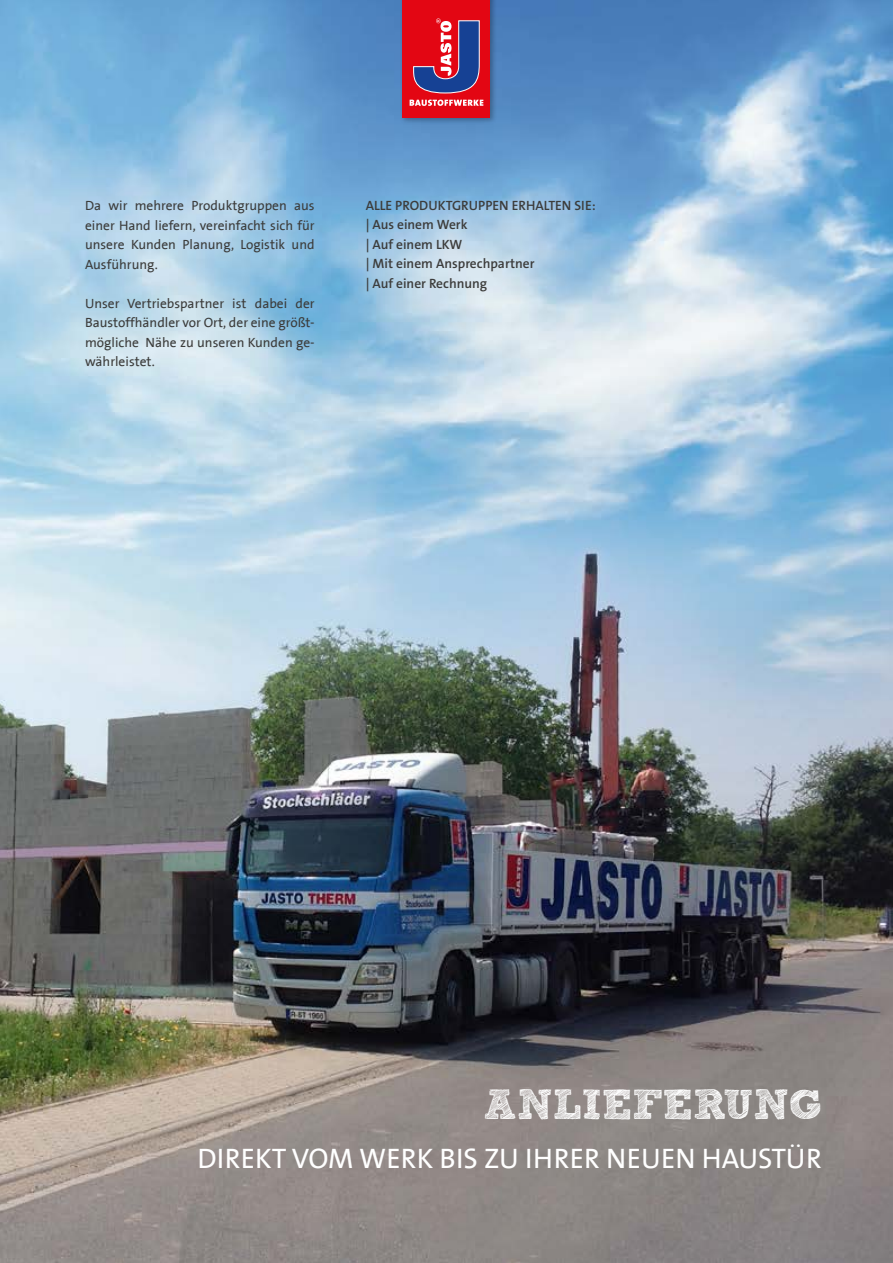
<style>
.page{position:relative;width:893px;height:1263px;background:#fff}
.page>*{position:absolute;margin:0;border:0;box-sizing:border-box;transform-origin:0 0}
.t1{font:700 42px "freeversion Sketch Block";color:#fff}
.t2{font:28.5px "The Sans B5 Plain";color:#fff}
.t3{font:13.5px/19.5px "The Sans B5 Plain";color:#3c3c3b;text-align:justify}
.t4{font:600 13.5px/19.5px "The Sans B6";color:#3c3c3b}
</style>
<div class="page">
<img style="left:0;top:0;width:893px;height:1263px">
<div style="left:400px;top:0;width:97px;height:125px;background:#000;opacity:.3"></div>
<div style="left:403px;top:0;width:87px;height:118px;background:#e30613"></div>
<svg style="left:410px;top:100px;width:73px;height:6px"></svg>
<svg style="left:413px;top:19px;width:67px;height:75px"></svg>
<p class="t3" style="left:85px;top:196px;width:231px">Da wir mehrere Produktgruppen aus einer Hand liefern, vereinfacht sich für unsere Kunden Planung, Logistik und Ausführung.</p>
<p class="t3" style="left:85px;top:294px;width:231px">Unser Vertriebspartner ist dabei der Baustoffhändler vor Ort, der eine größt&shy;mögliche Nähe zu unseren Kunden ge&shy;währleistet.</p>
<p class="t4" style="left:366px;top:196px;width:231px">ALLE PRODUKTGRUPPEN ERHALTEN SIE: | Aus einem Werk<br>| Auf einem LKW<br>| Mit einem Ansprechpartner<br>| Auf einer Rechnung</p>
<h1 class="t1" style="left:484px;top:1089px;width:339px">ANLIEFERUNG</h1>
<h2 class="t2" style="left:197px;top:1144px;width:626px">DIREKT VOM WERK BIS ZU IHRER NEUEN HAUSTÜR</h2>
</div>
